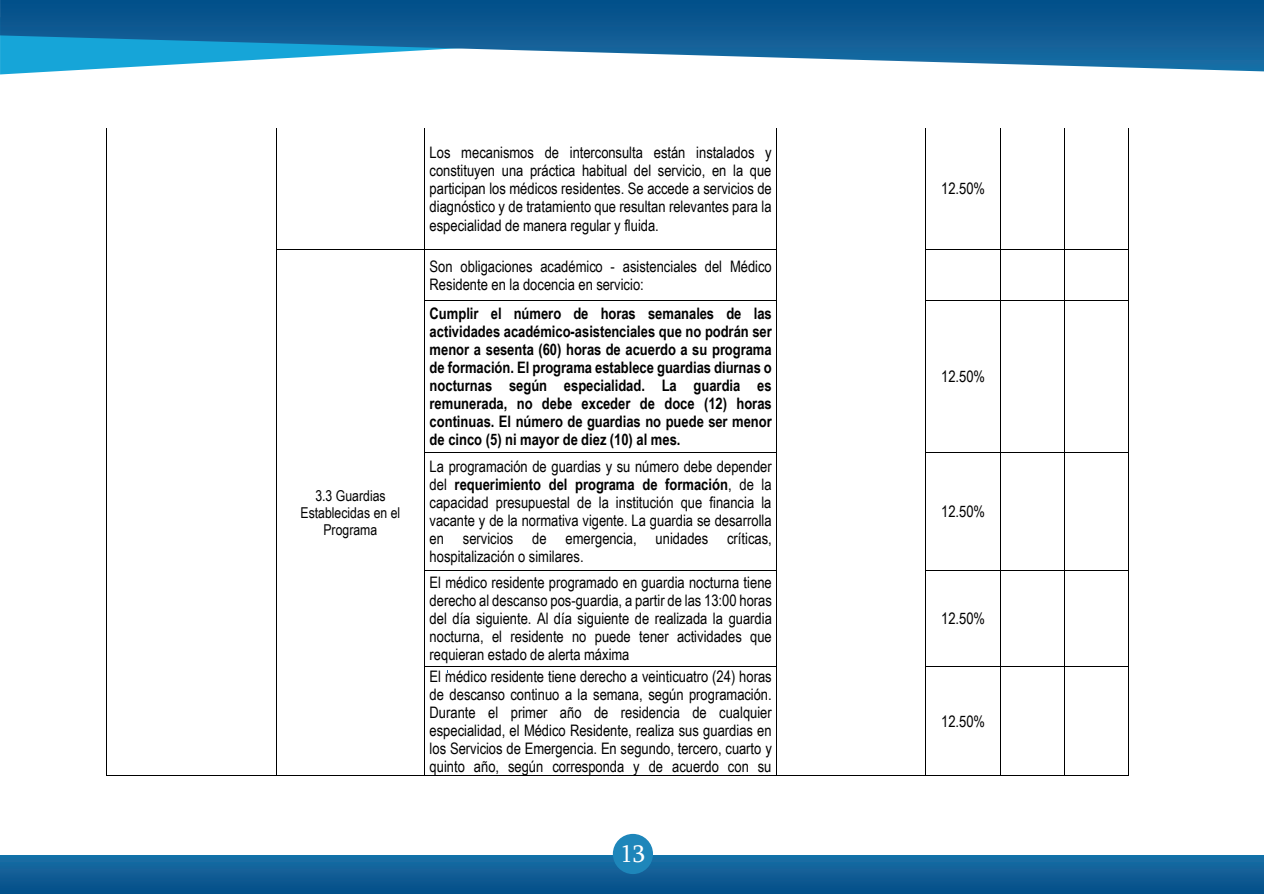
<style>
.page{position:relative;width:1264px;height:894px;background:#fff}
.page>*{position:absolute;margin:0;border:0;box-sizing:border-box;transform-origin:0 0}
.t1{font:24.45px "Sylfaen";color:#fff}
.t2{font:15.9px/18.1px "Arial Narrow";color:#000;text-align:justify}
.t3{font:700 15.9px/18.1px "Arial Narrow";color:#000;text-align:justify}
.t4{font:15px/17.2px "Arial Narrow";color:#000;text-align:center}
.s1{font-weight:700}
</style>
<div class="page">
<hr style="left:106px;top:128px;width:1px;height:121px;background:#000">
<hr style="left:276px;top:128px;width:1px;height:121px;background:#000">
<hr style="left:424px;top:128px;width:1px;height:121px;background:#000">
<hr style="left:776px;top:128px;width:1px;height:121px;background:#000">
<hr style="left:925px;top:128px;width:1px;height:121px;background:#000">
<hr style="left:999px;top:128px;width:1px;height:121px;background:#000">
<hr style="left:1063px;top:128px;width:1px;height:121px;background:#000">
<hr style="left:1127px;top:128px;width:1px;height:121px;background:#000">
<hr style="left:277px;top:249px;width:147px;height:1px;background:#000">
<hr style="left:424px;top:249px;width:352px;height:1px;background:#000">
<hr style="left:926px;top:249px;width:73px;height:1px;background:#000">
<hr style="left:1000px;top:249px;width:63px;height:1px;background:#000">
<hr style="left:1064px;top:249px;width:63px;height:1px;background:#000">
<hr style="left:106px;top:250px;width:1px;height:50px;background:#000">
<hr style="left:276px;top:250px;width:1px;height:50px;background:#000">
<hr style="left:424px;top:250px;width:1px;height:50px;background:#000">
<hr style="left:776px;top:250px;width:1px;height:50px;background:#000">
<hr style="left:925px;top:250px;width:1px;height:50px;background:#000">
<hr style="left:999px;top:250px;width:1px;height:50px;background:#000">
<hr style="left:1063px;top:250px;width:1px;height:50px;background:#000">
<hr style="left:1127px;top:250px;width:1px;height:50px;background:#000">
<hr style="left:424px;top:300px;width:352px;height:1px;background:#000">
<hr style="left:926px;top:300px;width:73px;height:1px;background:#000">
<hr style="left:1000px;top:300px;width:63px;height:1px;background:#000">
<hr style="left:1064px;top:300px;width:63px;height:1px;background:#000">
<hr style="left:106px;top:300px;width:1px;height:152px;background:#000">
<hr style="left:276px;top:300px;width:1px;height:152px;background:#000">
<hr style="left:424px;top:300px;width:1px;height:152px;background:#000">
<hr style="left:776px;top:300px;width:1px;height:152px;background:#000">
<hr style="left:925px;top:300px;width:1px;height:152px;background:#000">
<hr style="left:999px;top:300px;width:1px;height:152px;background:#000">
<hr style="left:1063px;top:300px;width:1px;height:152px;background:#000">
<hr style="left:1127px;top:300px;width:1px;height:152px;background:#000">
<hr style="left:424px;top:452px;width:352px;height:1px;background:#000">
<hr style="left:926px;top:452px;width:73px;height:1px;background:#000">
<hr style="left:1000px;top:452px;width:63px;height:1px;background:#000">
<hr style="left:1064px;top:452px;width:63px;height:1px;background:#000">
<hr style="left:106px;top:452px;width:1px;height:117px;background:#000">
<hr style="left:276px;top:452px;width:1px;height:117px;background:#000">
<hr style="left:424px;top:452px;width:1px;height:117px;background:#000">
<hr style="left:776px;top:452px;width:1px;height:117px;background:#000">
<hr style="left:925px;top:452px;width:1px;height:117px;background:#000">
<hr style="left:999px;top:452px;width:1px;height:117px;background:#000">
<hr style="left:1063px;top:452px;width:1px;height:117px;background:#000">
<hr style="left:1127px;top:452px;width:1px;height:117px;background:#000">
<hr style="left:424px;top:569px;width:352px;height:1px;background:#000">
<hr style="left:926px;top:569px;width:73px;height:1px;background:#000">
<hr style="left:1000px;top:569px;width:63px;height:1px;background:#000">
<hr style="left:1064px;top:569px;width:63px;height:1px;background:#000">
<hr style="left:106px;top:570px;width:1px;height:96px;background:#000">
<hr style="left:276px;top:570px;width:1px;height:96px;background:#000">
<hr style="left:424px;top:570px;width:1px;height:96px;background:#000">
<hr style="left:776px;top:570px;width:1px;height:96px;background:#000">
<hr style="left:925px;top:570px;width:1px;height:96px;background:#000">
<hr style="left:999px;top:570px;width:1px;height:96px;background:#000">
<hr style="left:1063px;top:570px;width:1px;height:96px;background:#000">
<hr style="left:1127px;top:570px;width:1px;height:96px;background:#000">
<hr style="left:424px;top:666px;width:352px;height:1px;background:#000">
<hr style="left:926px;top:666px;width:73px;height:1px;background:#000">
<hr style="left:1000px;top:666px;width:63px;height:1px;background:#000">
<hr style="left:1064px;top:666px;width:63px;height:1px;background:#000">
<hr style="left:106px;top:666px;width:1px;height:109px;background:#000">
<hr style="left:107px;top:775px;width:169px;height:1px;background:#000">
<hr style="left:276px;top:666px;width:1px;height:109px;background:#000">
<hr style="left:277px;top:775px;width:147px;height:1px;background:#000">
<hr style="left:424px;top:666px;width:1px;height:109px;background:#000">
<hr style="left:424px;top:775px;width:352px;height:1px;background:#000">
<hr style="left:776px;top:666px;width:1px;height:109px;background:#000">
<hr style="left:777px;top:775px;width:148px;height:1px;background:#000">
<hr style="left:925px;top:666px;width:1px;height:109px;background:#000">
<hr style="left:926px;top:775px;width:73px;height:1px;background:#000">
<hr style="left:999px;top:666px;width:1px;height:109px;background:#000">
<hr style="left:1000px;top:775px;width:63px;height:1px;background:#000">
<hr style="left:1063px;top:666px;width:1px;height:109px;background:#000">
<hr style="left:1064px;top:775px;width:63px;height:1px;background:#000">
<hr style="left:1127px;top:666px;width:1px;height:109px;background:#000">
<div style="left:0;top:855px;width:1263px;height:38px;background:linear-gradient(to bottom,#1b6fa6,#064f88)"></div>
<svg style="left:0;top:0;width:1263px;height:71px;background:#3179a9"></svg>
<div style="left:612px;top:833px;width:41px;height:40px;background:#1e86ba;border-radius:50%"></div>
<p class="t4" style="left:300px;top:486px;width:101px">3.3 Guardias<br>Establecidas en el<br>Programa</p>
<p class="t2" style="left:429px;top:143px;width:344px">Los mecanismos de interconsulta están instalados y constituyen una práctica habitual del servicio, en la que participan los médicos residentes. Se accede a servicios de diagnóstico y de tratamiento que resultan relevantes para la especialidad de manera regular y fluida.</p>
<p class="t2" style="left:429px;top:256px;width:344px">Son obligaciones académico - asistenciales del Médico<br>Residente en la docencia en servicio:</p>
<p class="t3" style="left:429px;top:303px;width:344px">Cumplir el número de horas semanales de las actividades académico-asistenciales que no podrán ser menor a sesenta (60) horas de acuerdo a su programa de formación. El programa establece guardias diurnas o nocturnas según especialidad. La guardia es remunerada, no debe exceder de doce (12) horas continuas. El número de guardias no puede ser menor de cinco (5) ni mayor de diez (10) al mes.</p>
<p class="t2" style="left:429px;top:456px;width:344px">La programación de guardias y su número debe depender del <span class="s1">requerimiento del programa de formación</span>, de la capacidad presupuestal de la institución que financia la vacante y de la normativa vigente. La guardia se desarrolla en servicios de emergencia, unidades críticas, hospitalización o similares.</p>
<p class="t2" style="left:429px;top:572px;width:344px">El médico residente programado en guardia nocturna tiene derecho al descanso pos-guardia, a partir de las 13:00 horas del día siguiente. Al día siguiente de realizada la guardia nocturna, el residente no puede tener actividades que requieran estado de alerta máxima</p>
<p class="t2" style="left:429px;top:666px;width:343px">El médico residente tiene derecho a veinticuatro (24) horas de descanso continuo a la semana, según programación.<br>Durante el primer año de residencia de cualquier especialidad, el Médico Residente, realiza sus guardias en los Servicios de Emergencia. En segundo, tercero, cuarto y quinto año, según corresponda y de acuerdo con su</p>
<h1 class="t1" style="left:620px;top:837px;width:26px">13</h1>
<p class="t2" style="left:941px;top:179px;width:45px">12.50%</p>
<p class="t2" style="left:941px;top:366px;width:45px">12.50%</p>
<p class="t2" style="left:941px;top:501px;width:45px">12.50%</p>
<p class="t2" style="left:941px;top:608px;width:45px">12.50%</p>
<p class="t2" style="left:941px;top:711px;width:45px">12.50%</p>
</div>
